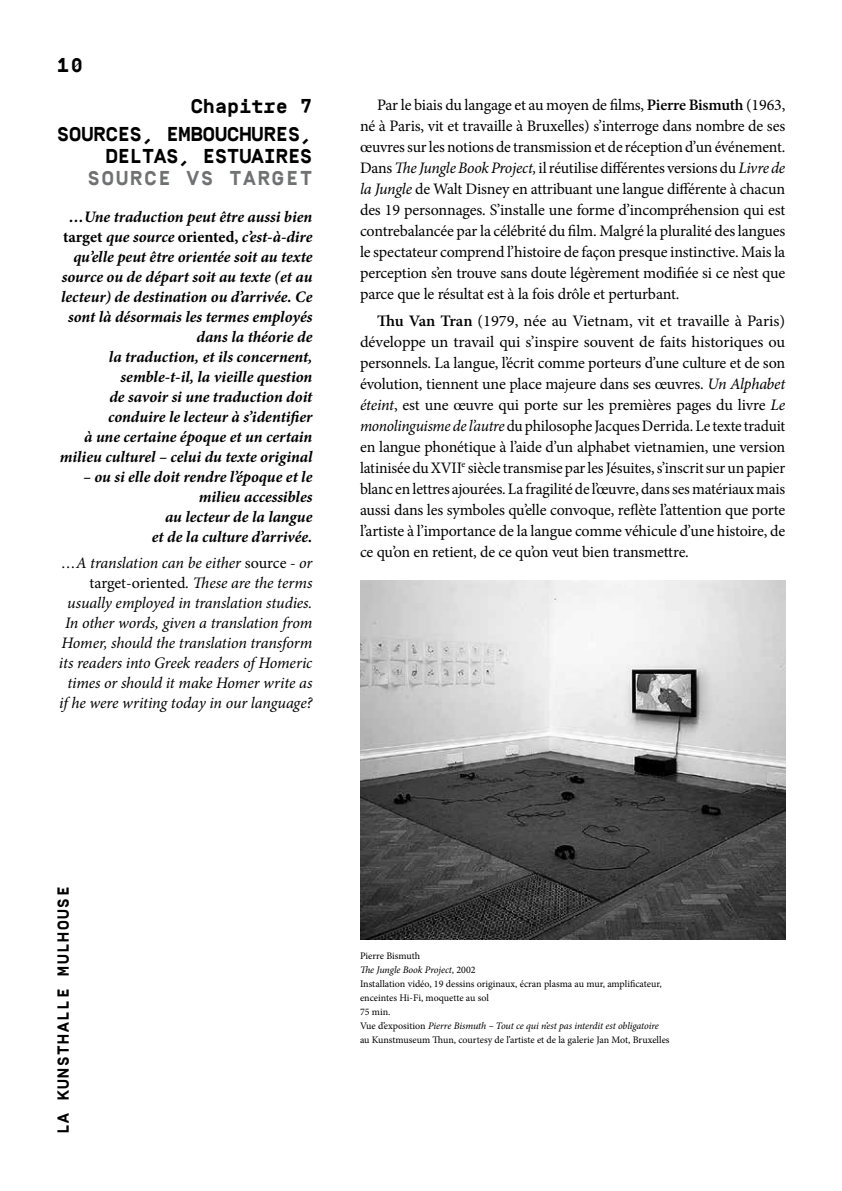
<style>
.page{position:relative;width:842px;height:1191px;background:#fff}
.page>*{position:absolute;margin:0;border:0;box-sizing:border-box;transform-origin:0 0}
.t1{font:700 20px/27.6px "Simplon BP Mono";color:#000;text-align:right}
.t2{font:700 20px "Simplon BP Mono";letter-spacing:.1em;color:#707172}
.t3{font:16px/21px "Minion Pro";letter-spacing:-.01em;color:#000;text-align:justify}
.t4{font:italic 700 16px/20px "Minion Pro";color:#000;text-align:right}
.t5{font:italic 16px/20px "Minion Pro";letter-spacing:-.01em;color:#000;text-align:right}
.t6{font:700 16px "Simplon BP Mono";letter-spacing:.1em;color:#000}
.t7{font:10px/14px "Minion Pro";color:#000}
.s1{font-style:normal}
.s2{font-weight:600}
.s3{font-style:italic}
</style>
<div class="page">
<img style="left:360px;top:580px;width:425px;height:359px">
<p class="t1" style="left:57px;top:50px;width:28px">10</p>
<p class="t1" style="left:57px;top:91px;width:257px">CHAPITRE 7<br>SOURC ES, EMBOUCHURES,</p>
<p class="t1" style="left:106px;top:141px;width:37px">DELTAS</p>
<p class="t1" style="left:179px;top:141px;width:133px">, ESTUAIRES</p>
<p class="t2" style="left:88px;top:165px;width:113px">SOURC E VS</p>
<p class="t2" style="left:229px;top:165px;width:15px">TARG</p>
<p class="t2" style="left:286px;top:165px;width:26px">ET</p>
<p class="t4" style="left:60px;top:206px;width:254px">…Une traduction peut être aussi bien <span class="s1">target</span> que source <span class="s1">oriented,</span> c’est-à-dire qu’elle peut être orientée soit au texte source ou de départ soit au texte (et au lecteur) de destination ou d’arrivée. Ce sont là désormais les termes employés dans la théorie de<br>la traduction, et ils concernent, semble-t-il, la vieille question<br>de savoir si une traduction doit conduire le lecteur à s’identifier<br>à une certaine époque et un certain milieu culturel – celui du texte original</p>
<p class="t4" style="left:83px;top:466px;width:231px">– ou si elle doit rendre l’époque et le milieu accessibles<br>au lecteur de la langue<br>et de la culture d’arrivée.</p>
<p class="t5" style="left:59px;top:552px;width:255px">…A translation can be either <span class="s1">source</span> - or <span class="s1">target-oriented</span>. These are the terms usually employed in translation studies.<br>In other words, given a translation from Homer, should the translation transform its readers into Greek readers of Homeric times or should it make Homer write as if he were writing today in our language?</p>
<p class="t3" style="left:360px;top:94px;width:427px;text-indent:17px">Par le biais du langage et au moyen de films, <span class="s2">Pierre Bismuth</span> (1963, né à Paris, vit et travaille à Bruxelles) s’interroge dans nombre de ses œuvres sur les notions de transmission et de réception d’un événement.<br>Dans <span class="s3">The Jungle Book Project,</span> il réutilise différentes versions du <span class="s3">Livre de la Jungle</span> de Walt Disney en attribuant une langue différente à chacun des 19 personnages. S’installe une forme d’incompréhension qui est contrebalancée par la célébrité du film. Malgré la pluralité des langues le spectateur comprend l’histoire de façon presque instinctive. Mais la perception s’en trouve sans doute légèrement modifiée si ce n’est que parce que le résultat est à la fois drôle et perturbant.</p>
<p class="t3" style="left:360px;top:310px;width:427px;text-indent:17px"><span class="s2">Thu Van Tran</span> (1979, née au Vietnam, vit et travaille à Paris) développe un travail qui s’inspire souvent de faits historiques ou personnels. La langue, l’écrit comme porteurs d’une culture et de son évolution, tiennent une place majeure dans ses œuvres. <span class="s3">Un Alphabet éteint</span>, est une œuvre qui porte sur les premières pages du livre <span class="s3">Le monolinguisme de l’autre</span> du philosophe Jacques Derrida. Le texte traduit en langue phonétique à l’aide d’un alphabet vietnamien, une version latinisée du XVII<sup>e</sup> siècle transmise par les Jésuites, s’inscrit sur un papier blanc en lettres ajourées. La fragilité de l’œuvre, dans ses matériaux mais aussi dans les symboles qu’elle convoque, reflète l’attention que porte l’artiste à l’importance de la langue comme véhicule d’une histoire, de ce qu’on en retient, de ce qu’on veut bien transmettre.</p>
<p class="t6" style="left:53px;top:1134px;width:249px;rotate:-90deg">LA KUNSTHALLE MUL HOUSE</p>
<p class="t7" style="left:360px;top:948px;width:311px">Pierre Bismuth<br><span class="s3">The Jungle Book Project</span>, 2002<br>Installation vidéo, 19 dessins originaux, écran plasma au mur, amplificateur, enceintes Hi-Fi, moquette au sol<br>75 min.<br>Vue d’exposition <span class="s3">Pierre Bismuth – Tout ce qui n’est pas interdit est obligatoire </span>au Kunstmuseum Thun, courtesy de l’artiste et de la galerie Jan Mot, Bruxelles</p>
</div>
